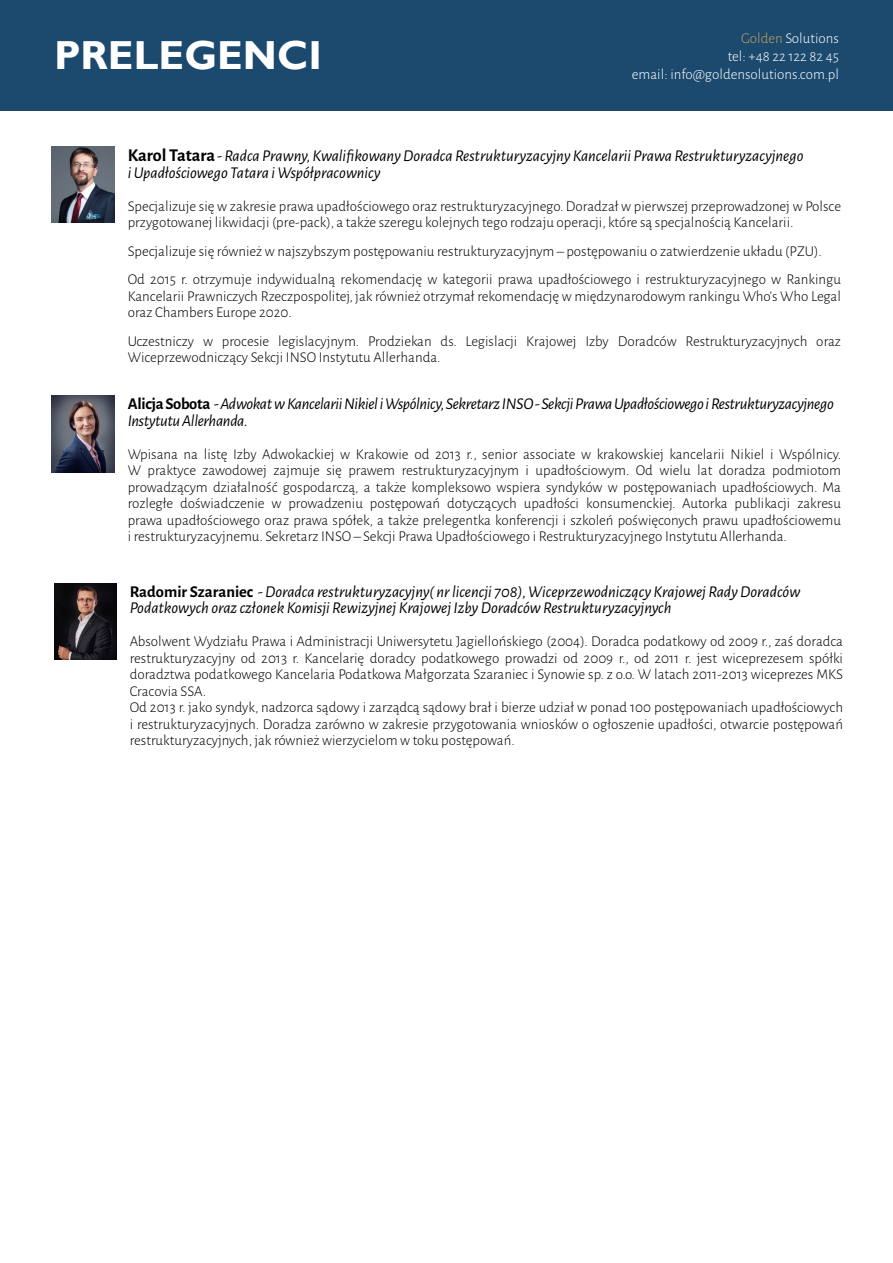
<style>
.page{position:relative;width:893px;height:1263px;background:#fff}
.page>*{position:absolute;margin:0;border:0;box-sizing:border-box;transform-origin:0 0}
.t1{font:700 40.5px "Gill Sans";color:#fff}
.t2{font:italic 16.5px/16.5px "Alegreya Sans";color:#000}
.t3{font:italic 16.5px/16.5px "Alegreya Sans";letter-spacing:-.02em;color:#000}
.t4{font:300 15px/16.5px "Alegreya Sans";color:#000}
.t5{font:300 15px/18px "Alegreya Sans";color:#fff;text-align:right}
.s1{color:#c49e5e}
.s2{font-weight:700;font-style:normal;font-size:18px}
.s3{font-weight:700;font-style:normal}
</style>
<div class="page">
<div style="left:0;top:0;width:893px;height:111px;background:#1c4a6e"></div>
<img style="left:52px;top:147px;width:62px;height:76px">
<img style="left:52px;top:396px;width:62px;height:76px">
<img style="left:54px;top:583px;width:62px;height:77px">
<h1 class="t1" style="left:54px;top:31px;width:269px">PRELEGENCI</h1>
<p class="t5" style="left:632px;top:29px;width:208px"><span class="s1">Golden</span> Solutions<br>tel: +48 22 122 82 45<br>email: info@goldensolutions.com.pl</p>
<p class="t2" style="left:128px;top:147px;width:677px"><span class="s2">Karol Tatara</span> - Radca Prawny, Kwalifikowany Doradca Restrukturyzacyjny Kancelarii Prawa Restrukturyzacyjnego i Upadłościowego Tatara i Współpracownicy</p>
<p class="t4" style="left:128px;top:197px;width:715px">Specjalizuje się w zakresie prawa upadłościowego oraz restrukturyzacyjnego. Doradzał w pierwszej przeprowadzonej w Polsce przygotowanej likwidacji (pre-pack), a także szeregu kolejnych tego rodzaju operacji, które są specjalnością Kancelarii.</p>
<p class="t4" style="left:128px;top:236px;width:715px;line-height:28.5px">Specjalizuje się również w najszybszym postępowaniu restrukturyzacyjnym – postępowaniu o zatwierdzenie układu (PZU).<br>Od 2015 r. otrzymuje indywidualną rekomendację w kategorii prawa upadłościowego i restrukturyzacyjnego w Rankingu</p>
<p class="t4" style="left:128px;top:287px;width:715px">Kancelarii Prawniczych Rzeczpospolitej, jak również otrzymał rekomendację w międzynarodowym rankingu Who’s Who Legal oraz Chambers Europe 2020.</p>
<p class="t4" style="left:128px;top:332px;width:715px">Uczestniczy w procesie legislacyjnym. Prodziekan ds. Legislacji Krajowej Izby Doradców Restrukturyzacyjnych oraz<br>Wiceprzewodniczący Sekcji INSO Instytutu Allerhanda.</p>
<p class="t3" style="left:128px;top:395px;width:708px"><span class="s3">Alicja Sobota</span> - Adwokat w Kancelarii Nikiel i Wspólnicy, Sekretarz INSO - Sekcji Prawa Upadłościowego i Restrukturyzacyjnego<br>Instytutu Allerhanda.</p>
<p class="t4" style="left:128px;top:445px;width:715px;text-align:justify">Wpisana na listę Izby Adwokackiej w Krakowie od 2013 r., senior associate w krakowskiej kancelarii Nikiel i Wspólnicy.<br>W praktyce zawodowej zajmuje się prawem restrukturyzacyjnym i upadłościowym. Od wielu lat doradza podmiotom prowadzącym działalność gospodarczą, a także kompleksowo wspiera syndyków w postępowaniach upadłościowych. Ma rozległe doświadczenie w prowadzeniu postępowań dotyczących upadłości konsumenckiej. Autorka publikacji zakresu prawa upadłościowego oraz prawa spółek, a także prelegentka konferencji i szkoleń poświęconych prawu upadłościowemu i restrukturyzacyjnemu. Sekretarz INSO – Sekcji Prawa Upadłościowego i Restrukturyzacyjnego Instytutu Allerhanda.</p>
<p class="t2" style="left:130px;top:582px;width:672px"><span class="s3">Radomir Szaraniec</span> - Doradca restrukturyzacyjny( nr licencji 708), Wiceprzewodniczący Krajowej Rady Doradców<br>Podatkowych oraz członek Komisji Rewizyjnej Krajowej Izby Doradców Restrukturyzacyjnych</p>
<p class="t4" style="left:130px;top:633px;width:715px">Absolwent Wydziału Prawa i Administracji Uniwersytetu Jagiellońskiego (2004). Doradca podatkowy od 2009 r., zaś doradca restrukturyzacyjny od 2013 r. Kancelarię doradcy podatkowego prowadzi od 2009 r., od 2011 r. jest wiceprezesem spółki doradztwa podatkowego Kancelaria Podatkowa Małgorzata Szaraniec i Synowie sp. z o.o. W latach 2011-2013 wiceprezes MKS Cracovia SSA.<br>Od 2013 r. jako syndyk, nadzorca sądowy i zarządcą sądowy brał i bierze udział w ponad 100 postępowaniach upadłościowych i restrukturyzacyjnych. Doradza zarówno w zakresie przygotowania wniosków o ogłoszenie upadłości, otwarcie postępowań restrukturyzacyjnych, jak również wierzycielom w toku postępowań.</p>
</div>
